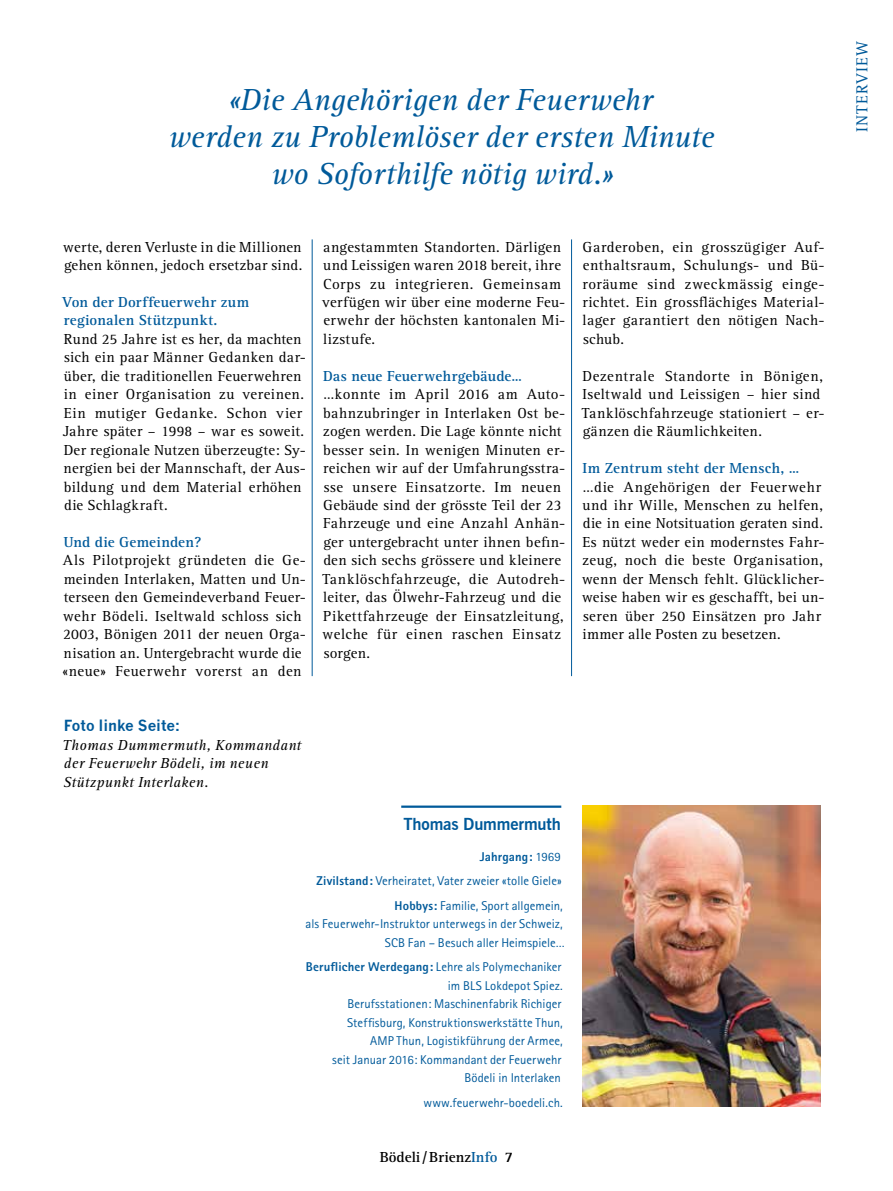
<style>
.page{position:relative;width:893px;height:1191px;background:#fff}
.page>*{position:absolute;margin:0;border:0;box-sizing:border-box;transform-origin:0 0}
.t1{font:italic 31.5px/36.9px "Rotis Serif";color:#005a9a;text-align:center}
.t2{font:700 16.5px "News Gothic BT";letter-spacing:-.005em;color:#005a9a}
.t3{font:16.5px "Rotis Serif";letter-spacing:.06em;color:#005a9a}
.t4{font:15px/18.5px "Rotis Serif";letter-spacing:.025em;color:#000}
.t5{font:700 15px/18.5px "Rotis Serif";letter-spacing:.015em;color:#005a9a}
.t6{font:italic 15px/18.5px "Rotis Serif";letter-spacing:.02em;color:#000}
.t7{font:700 15px "Rotis Serif";color:#000}
.t8{font:700 15px "News Gothic";letter-spacing:-.005em;color:#005a9a}
.t9{font:12.75px/18.5px "Rotis Sans Serif";letter-spacing:.005em;color:#005a9a;text-align:right}
.s1{font-weight:800}
.s2{color:#005a9a}
</style>
<div class="page">
<hr style="left:312px;top:239px;width:1px;height:437px;background:#005a9a">
<hr style="left:571px;top:239px;width:1px;height:437px;background:#005a9a">
<img style="left:583px;top:805px;width:238px;height:301px">
<hr style="left:401px;top:805px;width:160px;height:3px;background:#005a9a">
<h1 class="t1" style="left:169px;top:82px;width:547px">«Die Angehörigen der Feuerwehr<br>werden zu Problemlöser der ersten Minute wo Soforthilfe nötig wird.»</h1>
<p class="t4" style="left:63px;top:238px;width:241px">werte, deren Verluste in die Millionen gehen können, jedoch ersetzbar sind.</p>
<p class="t5" style="left:62px;top:293px;width:188px">Von der Dorffeuerwehr zum regionalen Stützpunkt.</p>
<p class="t4" style="left:63px;top:330px;width:245px">Rund 25 Jahre ist es her, da machten sich ein paar Männer Gedanken dar&shy;über, die traditionellen Feuerwehren in einer Organisation zu vereinen.<br>Ein mutiger Gedanke. Schon vier Jahre später – 1998 – war es soweit.<br>Der regionale Nutzen überzeugte: Sy&shy;nergien bei der Mannschaft, der Aus&shy;bildung und dem Material erhöhen die Schlagkraft.</p>
<p class="t5" style="left:64px;top:533px;width:139px">Und die Gemeinden?</p>
<p class="t4" style="left:63px;top:551px;width:245px">Als Pilotprojekt gründeten die Ge&shy;meinden Interlaken, Matten und Un&shy;terseen den Gemeindeverband Feuer&shy;wehr Bödeli. Iseltwald schloss sich 2003, Bönigen 2011 der neuen Orga&shy;nisation an. Untergebracht wurde die «neue» Feuerwehr vorerst an den</p>
<p class="t4" style="left:322px;top:238px;width:245px">angestammten Standorten. Därligen und Leissigen waren 2018 bereit, ihre<br>Corps zu integrieren. Gemeinsam verfügen wir über eine moderne Feu&shy;erwehr der höchsten kantonalen Mi&shy;lizstufe.</p>
<p class="t5" style="left:323px;top:367px;width:200px">Das neue Feuerwehrgebäude…</p>
<p class="t4" style="left:322px;top:385px;width:244px">…konnte im April 2016 am Auto&shy;bahnzubringer in Interlaken Ost be&shy;zogen werden. Die Lage könnte nicht besser sein. In wenigen Minuten er&shy;reichen wir auf der Umfahrungsstra&shy;sse unsere Einsatzorte. Im neuen Gebäude sind der grösste Teil der 23<br>Fahrzeuge und eine Anzahl Anhän&shy;ger untergebracht unter ihnen befin&shy;den sich sechs grössere und kleinere Tanklöschfahrzeuge, die Autodreh&shy;leiter, das Ölwehr-Fahrzeug und die Pikettfahrzeuge der Einsatzleitung, welche für einen raschen Einsatz sorgen.</p>
<p class="t4" style="left:582px;top:238px;width:244px;text-align:justify">Garderoben, ein grosszügiger Auf&shy;enthaltsraum, Schulungs- und Bü&shy;roräume sind zweckmässig einge&shy;richtet. Ein grossflächiges Material&shy;lager garantiert den nötigen Nach&shy;schub.</p>
<p class="t4" style="left:582px;top:367px;width:244px">Dezentrale Standorte in Bönigen, Iseltwald und Leissigen – hier sind Tanklöschfahrzeuge stationiert – er&shy;gänzen die Räumlichkeiten.</p>
<p class="t5" style="left:582px;top:459px;width:218px">Im Zentrum steht der Mensch, …</p>
<p class="t4" style="left:582px;top:478px;width:244px">…die Angehörigen der Feuerwehr und ihr Wille, Menschen zu helfen, die in eine Notsituation geraten sind.<br>Es nützt weder ein modernstes Fahr&shy;zeug, noch die beste Organisation, wenn der Mensch fehlt. Glücklicher&shy;weise haben wir es geschafft, bei un&shy;seren über 250 Einsätzen pro Jahr immer alle Posten zu besetzen.</p>
<p class="t8" style="left:64px;top:717px;width:118px">Foto linke Seite:</p>
<p class="t6" style="left:62px;top:736px;width:240px">Thomas Dummermuth, Kommandant der Feuerwehr Bödeli, im neuen<br>Stützpunkt Interlaken.</p>
<p class="t2" style="left:403px;top:814px;width:159px">Thomas Dummermuth</p>
<p class="t9" style="left:317px;top:844px;width:248px;line-height:24.6px"><span class="s1">Jahrgang:</span> 1969<br><span class="s1">Zivilstand:</span> Verheiratet, Vater zweier «tolle Giele»<br><span class="s1">Hobbys:</span> Familie, Sport allgemein,</p>
<p class="t9" style="left:306px;top:914px;width:261px">als Feuerwehr-Instruktor unterwegs in der Schweiz,<br>SCB Fan – Besuch aller Heimspiele…</p>
<p class="t9" style="left:306px;top:957px;width:259px"><span class="s1">Beruflicher Werdegang:</span> Lehre als Polymechaniker im BLS Lokdepot Spiez.<br>Berufsstationen: Maschinenfabrik Richiger Steffisburg, Konstruktionswerkstätte Thun,<br>AMP Thun, Logistikführung der Armee,<br>seit Januar 2016: Kommandant der Feuerwehr Bödeli in Interlaken</p>
<p class="t9" style="left:423px;top:1093px;width:141px">www.feuerwehr-boedeli.ch.</p>
<p class="t7" style="left:380px;top:1148px;width:135px">Bödeli/Brienz<span class="s2">Info</span> 7</p>
<p class="t3" style="left:853px;top:132px;width:92px;rotate:-90deg">INTERVIEW</p>
</div>
